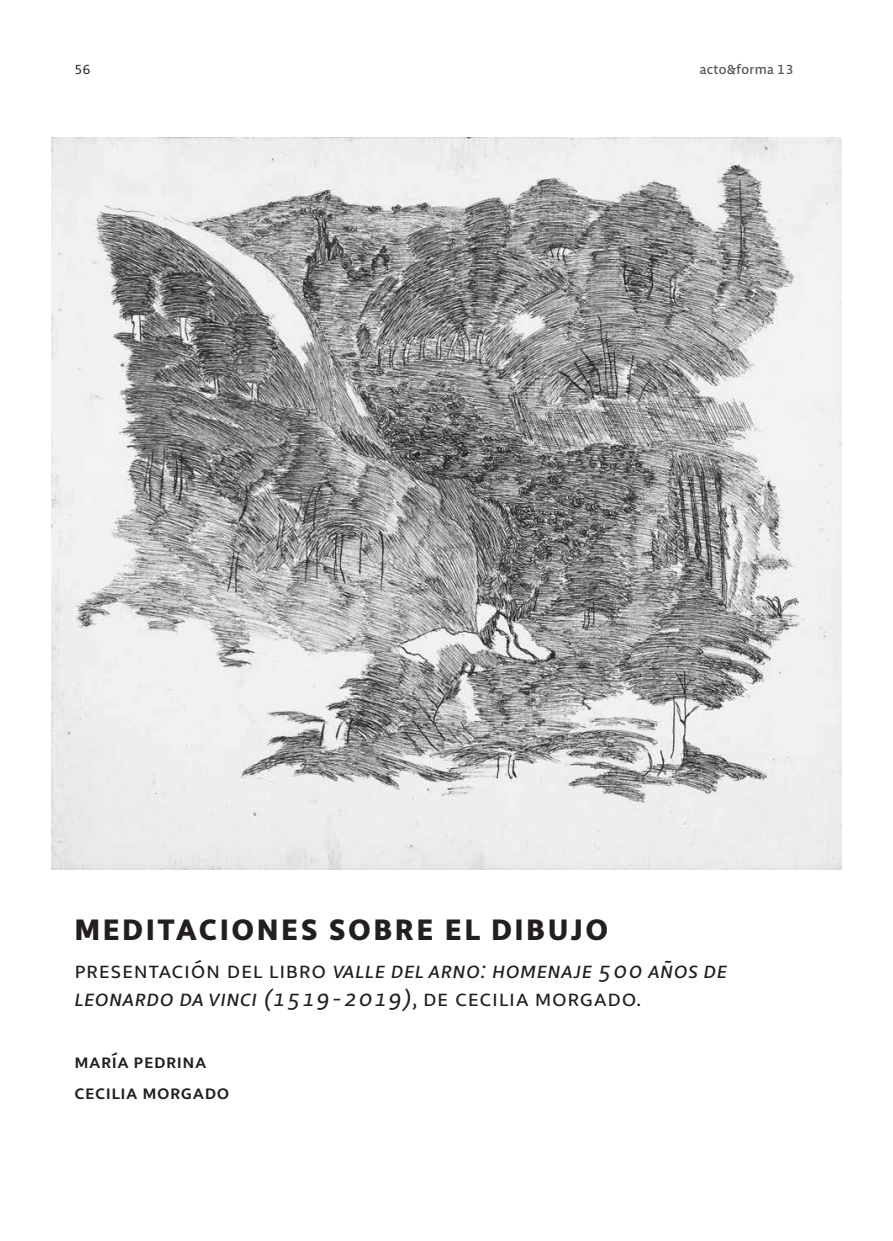
<style>
.page{position:relative;width:893px;height:1241px;background:#fff}
.page>*{position:absolute;margin:0;border:0;box-sizing:border-box;transform-origin:0 0}
.H0{font:800 31.5px "Libertad";letter-spacing:.1em;color:#231f20}
.H00{font:italic 24.5px/28px "Libertad";letter-spacing:.025em;color:#231f20}
.AUTOR{font:500 21px "Libertad";letter-spacing:.025em;color:#231f20}
.t1{font:500 14px "Libertad";letter-spacing:.025em;color:#57585a}
.t2{font:14px "Libertad";color:#231f20}
.s1{font-style:normal}
</style>
<div class="page">
<img style="left:51px;top:137px;width:791px;height:732px">
<p class="t2" style="left:74px;top:60px;width:18px">56</p>
<p class="t1" style="left:700px;top:60px;width:96px">acto&amp;forma 13</p>
<p class="H0" style="left:75px;top:906px;width:535px">MEDITACIONES SOBRE EL DIBUJO</p>
<p class="H00" style="left:74px;top:955px;width:654px"><span class="s1">presentación del libro</span> valle del arno: homenaje 500 años de leonardo da vinci (1519-2019)<span class="s1">, de cecilia morgado.</span></p>
<p class="AUTOR" style="left:74px;top:1047px;width:134px">maría pedrina</p>
<p class="AUTOR" style="left:74px;top:1078px;width:156px">cecilia morgado</p>
</div>
